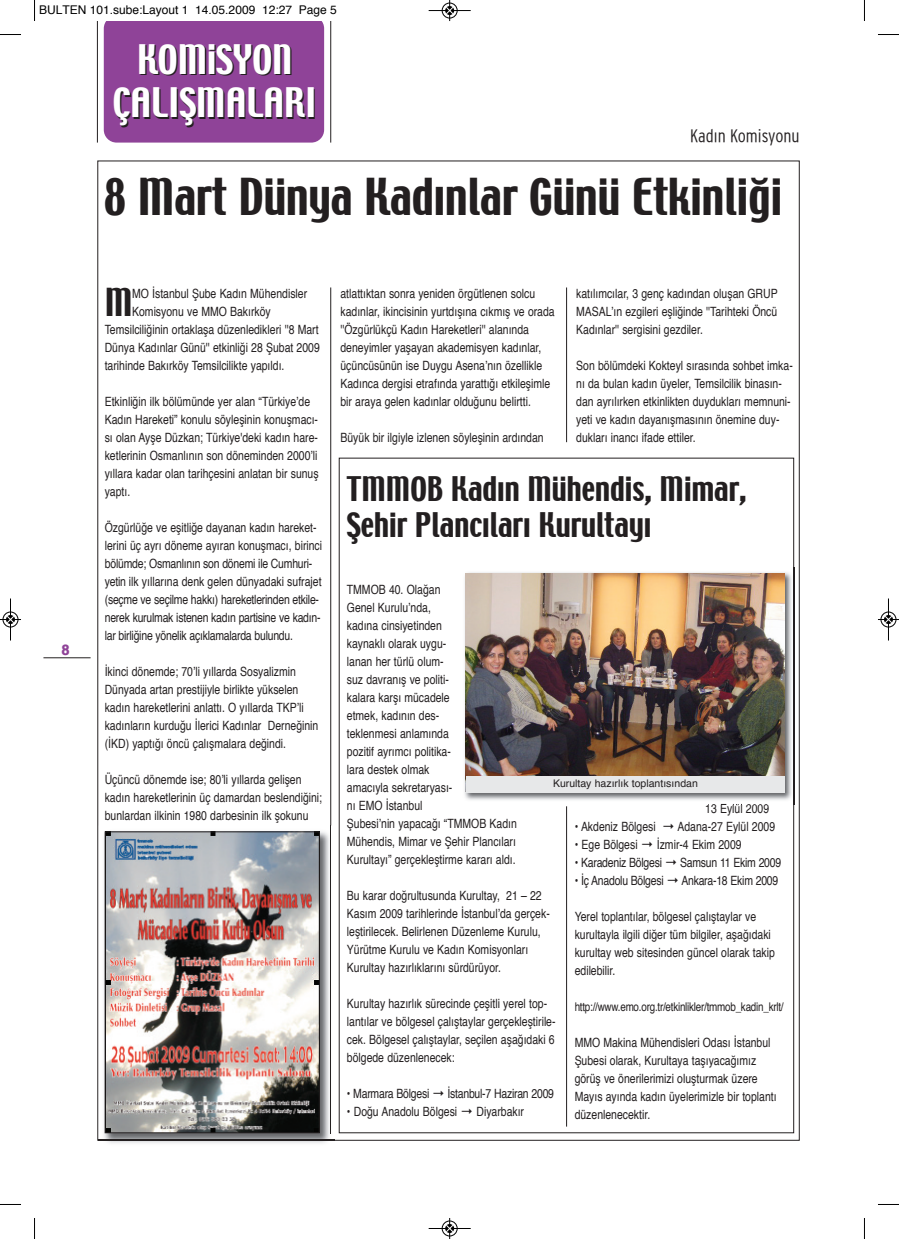
<style>
.page{position:relative;width:899px;height:1239px;background:#fff}
.page>*{position:absolute;margin:0;border:0;box-sizing:border-box;transform-origin:0 0}
.t1{font:45px "Techno";color:#231f20}
.t2{font:36px/43.2px "Techno";color:#fff;text-align:center}
.t3{font:34.05px "Techno";color:#231f20}
.t4{font:30px/36px "Techno";color:#231f20}
.t5{font:18px "Interstate TR Light Condensed";color:#231f20}
.t6{font:15px "Interstate TR Black Condensed";color:#8f4398}
.t7{font:condensed 12.75px/18px "Helvetica";color:#231f20}
.t8{font:condensed 12.75px/18px "Helvetica";letter-spacing:-.02em;color:#231f20}
.t9{font:condensed 12px "Helvetica";letter-spacing:-.02em;color:#231f20}
.t10{font:12px "Helvetica";color:#000}
.t11{font:10.5px "Helvetica";color:#231f20}
.s1{font-family:"Lucida Grande";font-stretch:normal}
</style>
<div class="page">
<div style="left:104px;top:21px;width:220px;height:122px;background:#8f4398"></div>
<hr style="left:330px;top:287px;width:1px;height:846px;background:#231f20">
<hr style="left:330px;top:21px;width:1px;height:122px;background:#231f20">
<hr style="left:97px;top:21px;width:1px;height:122px;background:#231f20">
<hr style="left:566px;top:287px;width:1px;height:155px;background:#231f20">
<hr style="left:566px;top:806px;width:1px;height:320px;background:#231f20">
<hr style="left:43px;top:657px;width:47px;height:1px;background:#231f20">
<img style="left:104px;top:825px;width:228px;height:318px">
<img style="left:99px;top:1139px;width:235px;height:2px">
<img style="left:330px;top:825px;width:1px;height:308px">
<img style="left:107px;top:833px;width:210px;height:298px">
<div style="left:105px;top:831px;width:214px;height:302px;border:1px solid #231f20"></div>
<img style="left:464px;top:567px;width:331px;height:237px">
<img style="left:793px;top:567px;width:1px;height:237px">
<img style="left:706px;top:803px;width:62px;height:1px">
<img style="left:465px;top:573px;width:319px;height:218px">
<div style="left:466px;top:776px;width:318px;height:16px;background:#e7e8e9"></div>
<svg style="left:34px;top:0;width:1px;height:21px"></svg>
<svg style="left:0;top:34px;width:21px;height:1px"></svg>
<svg style="left:878px;top:34px;width:20px;height:1px"></svg>
<svg style="left:34px;top:1218px;width:1px;height:20px"></svg>
<svg style="left:0;top:1204px;width:21px;height:1px"></svg>
<svg style="left:878px;top:1204px;width:20px;height:1px"></svg>
<div style="left:441px;top:3px;width:16px;height:16px;border:1px solid #fff;border-radius:50%"></div>
<hr style="left:428px;top:10px;width:42px;height:1px;background:#000">
<div style="left:442px;top:3px;width:15px;height:15px;border:1px solid #000;border-radius:50%"></div>
<svg style="left:445px;top:0;width:8px;height:21px"></svg>
<div style="left:441px;top:1220px;width:16px;height:16px;border:1px solid #fff;border-radius:50%"></div>
<hr style="left:428px;top:1228px;width:42px;height:1px;background:#000">
<div style="left:442px;top:1220px;width:15px;height:15px;border:1px solid #000;border-radius:50%"></div>
<svg style="left:445px;top:1218px;width:8px;height:20px"></svg>
<hr style="left:10px;top:598px;width:1px;height:42px;background:#000">
<div style="left:3px;top:611px;width:15px;height:16px;border:1px solid #000;border-radius:50%"></div>
<svg style="left:0;top:615px;width:21px;height:8px"></svg>
<div style="left:880px;top:611px;width:16px;height:16px;border:1px solid #fff;border-radius:50%"></div>
<hr style="left:887px;top:598px;width:1px;height:42px;background:#000">
<div style="left:880px;top:611px;width:15px;height:16px;border:1px solid #000;border-radius:50%"></div>
<svg style="left:878px;top:615px;width:20px;height:8px"></svg>
<p class="t10" style="left:39px;top:4px;width:299px">BULTEN 101.sube:Layout 1 14.05.2009 12:27 Page 5</p>
<h2 class="t2" style="left:113px;top:39px;width:205px">KOMİSYON<br>ÇALIŞMALARI</h2>
<p class="t6" style="left:61px;top:641px;width:10px">8</p>
<h3 class="t5" style="left:690px;top:125px;width:111px">Kadın Komisyonu</h3>
<h1 class="t1" style="left:104px;top:170px;width:679px">8 Mart Dünya Kadınlar Günü Etkinliği</h1>
<h3 class="t3" style="left:105px;top:281px;width:29px">M</h3>
<p class="t7" style="left:132px;top:285px;width:176px">MO İstanbul Şube Kadın Mühendisler</p>
<p class="t7" style="left:132px;top:303px;width:140px">Komisyonu ve MMO Bakırköy</p>
<p class="t7" style="left:105px;top:321px;width:215px">Temsilciliğinin ortaklaşa düzenledikleri ''8 Mart</p>
<p class="t7" style="left:105px;top:339px;width:216px">Dünya Kadınlar Günü'' etkinliği 28 Şubat 2009</p>
<p class="t7" style="left:105px;top:357px;width:181px">tarihinde Bakırköy Temsilcilikte yapıldı.</p>
<p class="t7" style="left:105px;top:393px;width:215px">Etkinliğin ilk bölümünde yer alan “Türkiye’de Kadın Hareketi” konulu söyleşinin konuşmacı&shy;sı olan Ayşe Düzkan; Türkiye'deki kadın hare&shy;ketlerinin Osmanlının son döneminden 2000’li yıllara kadar olan tarihçesini anlatan bir sunuş yaptı.</p>
<p class="t8" style="left:105px;top:519px;width:219px">Özgürlüğe ve eşitliğe dayanan kadın hareket&shy;lerini üç ayrı döneme ayıran konuşmacı, birinci bölümde; Osmanlının son dönemi ile Cumhuri&shy;yetin ilk yıllarına denk gelen dünyadaki sufrajet (seçme ve seçilme hakkı) hareketlerinden etkile&shy;nerek kurulmak istenen kadın partisine ve kadın&shy;lar birliğine yönelik açıklamalarda bulundu.</p>
<p class="t7" style="left:105px;top:663px;width:215px">İkinci dönemde; 70’li yıllarda Sosyalizmin Dünyada artan prestijiyle birlikte yükselen kadın hareketlerini anlattı. O yıllarda TKP’li kadınların kurduğu İlerici Kadınlar Derneğinin (İKD) yaptığı öncü çalışmalara değindi.</p>
<p class="t7" style="left:105px;top:771px;width:219px">Üçüncü dönemde ise; 80’li yıllarda gelişen kadın hareketlerinin üç damardan beslendiğini; bunlardan ilkinin 1980 darbesinin ilk şokunu</p>
<p class="t7" style="left:340px;top:285px;width:216px">atlattıktan sonra yeniden örgütlenen solcu kadınlar, ikincisinin yurtdışına cıkmış ve orada ''Özgürlükçü Kadın Hareketleri'' alanında deneyimler yaşayan akademisyen kadınlar, üçüncüsünün ise Duygu Asena’nın özellikle Kadınca dergisi etrafında yarattığı etkileşimle bir araya gelen kadınlar olduğunu belirtti.</p>
<p class="t7" style="left:340px;top:429px;width:205px">Büyük bir ilgiyle izlenen söyleşinin ardından</p>
<p class="t7" style="left:576px;top:285px;width:203px;text-align:justify">katılımcılar, 3 genç kadından oluşan GRUP MASAL’ın ezgileri eşliğinde ''Tarihteki Öncü Kadınlar'' sergisini gezdiler.</p>
<p class="t7" style="left:576px;top:357px;width:218px">Son bölümdeki Kokteyl sırasında sohbet imka&shy;nı da bulan kadın üyeler, Temsilcilik binasın&shy;dan ayrılırken etkinlikten duydukları memnuni&shy;yeti ve kadın dayanışmasının önemine duy&shy;dukları inancı ifade ettiler.</p>
<h3 class="t4" style="left:347px;top:471px;width:401px">TMMOB Kadın Mühendis, Mimar,<br>Şehir Plancıları Kurultayı</h3>
<p class="t7" style="left:347px;top:581px;width:171px">TMMOB 40. Olağan<br>Genel Kurulu’nda,<br>kadına cinsiyetinden<br>kaynaklı olarak uygu-<br>lanan her türlü olum-<br>suz davranış ve politi-<br>kalara karşı mücadele<br>etmek, kadının des-<br>teklenmesi anlamında<br>pozitif ayrımcı politika-<br>lara destek olmak<br>amacıyla sekretaryası-<br>nı EMO İstanbul<br>Şubesi’nin yapacağı “TMMOB Kadın<br>Mühendis, Mimar ve Şehir Plancıları<br>Kurultayı” gerçekleştirme kararı aldı.</p>
<p class="t7" style="left:347px;top:887px;width:204px">Bu karar doğrultusunda Kurultay, 21 – 22<br>Kasım 2009 tarihlerinde İstanbul’da gerçek&shy;leştirilecek. Belirlenen Düzenleme Kurulu, Yürütme Kurulu ve Kadın Komisyonları Kurultay hazırlıklarını sürdürüyor.</p>
<p class="t7" style="left:347px;top:995px;width:210px">Kurultay hazırlık sürecinde çeşitli yerel top&shy;lantılar ve bölgesel çalıştaylar gerçekleştirile&shy;cek. Bölgesel çalıştaylar, seçilen aşağıdaki 6 bölgede düzenlenecek:</p>
<p class="t8" style="left:347px;top:1085px;width:208px">• Marmara Bölgesi <span class="s1">→</span> İstanbul-7 Haziran 2009</p>
<p class="t7" style="left:347px;top:1103px;width:179px">• Doğu Anadolu Bölgesi <span class="s1">→</span> Diyarbakır</p>
<p class="t11" style="left:552px;top:779px;width:146px">Kurultay hazırlık toplantısından</p>
<p class="t7" style="left:705px;top:800px;width:65px">13 Eylül 2009</p>
<p class="t7" style="left:574px;top:818px;width:202px">• Akdeniz Bölgesi <span class="s1">→</span> Adana-27 Eylül 2009</p>
<p class="t7" style="left:574px;top:836px;width:168px">• Ege Bölgesi <span class="s1">→</span> İzmir-4 Ekim 2009</p>
<p class="t8" style="left:574px;top:854px;width:208px">• Karadeniz Bölgesi <span class="s1">→</span> Samsun 11 Ekim 2009</p>
<p class="t8" style="left:574px;top:872px;width:205px">• İç Anadolu Bölgesi <span class="s1">→</span> Ankara-18 Ekim 2009</p>
<p class="t7" style="left:574px;top:908px;width:202px">Yerel toplantılar, bölgesel çalıştaylar ve kurultayla ilgili diğer tüm bilgiler, aşağıdaki kurultay web sitesinden güncel olarak takip edilebilir.</p>
<p class="t9" style="left:574px;top:1001px;width:210px">http://www.emo.org.tr/etkinlikler/tmmob_kadin_krlt/</p>
<p class="t7" style="left:574px;top:1034px;width:203px">MMO Makina Mühendisleri Odası İstanbul Şubesi olarak, Kurultaya taşıyacağımız görüş ve önerilerimizi oluşturmak üzere Mayıs ayında kadın üyelerimizle bir toplantı düzenlenecektir.</p>
</div>
